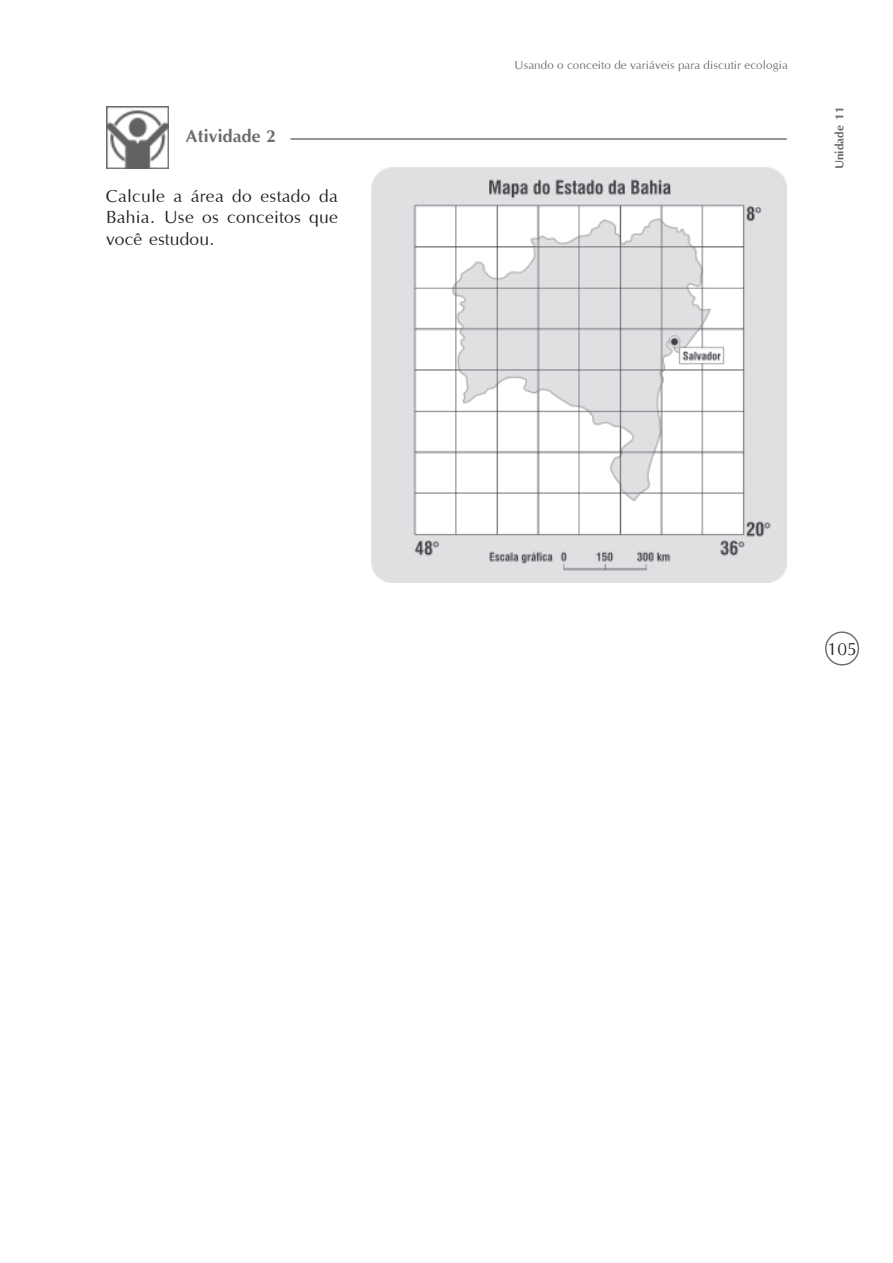
<style>
.page{position:relative;width:893px;height:1263px;background:#fff}
.page>*{position:absolute;margin:0;border:0;box-sizing:border-box;transform-origin:0 0}
.t1{font:18px/21.6px "Optane";letter-spacing:.005em;color:#231f20;text-align:justify}
.t2{font:700 18px "Optane";color:#6c6d70}
.t3{font:12px "Optane";color:#6c6d70}
.t4{font:700 12px "Optane";color:#6c6d70}
</style>
<div class="page">
<svg style="left:825px;top:631px;width:34px;height:35px"></svg>
<img style="left:106px;top:106px;width:62px;height:63px">
<hr style="left:290px;top:138px;width:496px;height:2px;background:#6c6d70">
<img style="left:371px;top:167px;width:415px;height:416px">
<p class="t2" style="left:186px;top:125px;width:91px">Atividade 2</p>
<p class="t1" style="left:106px;top:185px;width:233px">Calcule a área do estado da Bahia. Use os conceitos que você estudou.</p>
<p class="t3" style="left:514px;top:58px;width:275px">Usando o conceito de variáveis para discutir ecologia</p>
<p class="t4" style="left:832px;top:169px;width:64px;rotate:-90deg">Unidade 11</p>
<p class="t1" style="left:827px;top:638px;width:31px">105</p>
</div>
